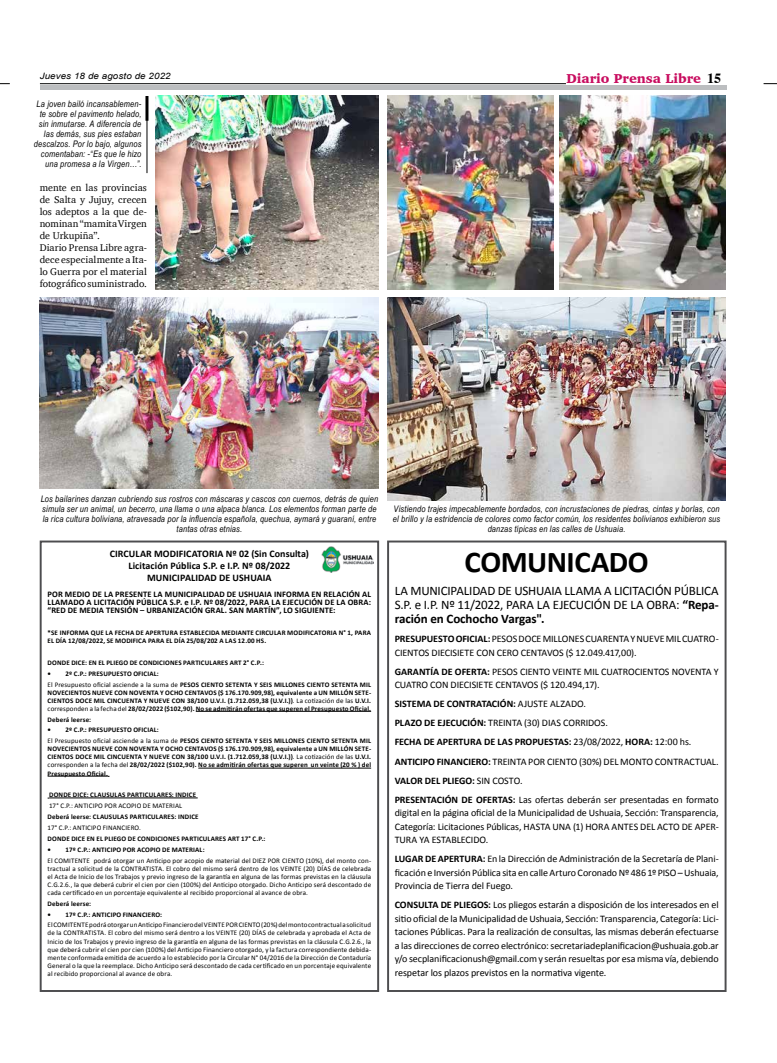
<style>
.page{position:relative;width:777px;height:1063px;background:#fff}
.page>*{position:absolute;margin:0;border:0;box-sizing:border-box;transform-origin:0 0}
.t1{font:700 30.3px "Calibri";letter-spacing:-.015em;color:#000}
.t2{font:900 13.2px "Charter";color:#c80c5f}
.t3{font:13px/14px "Calibri";letter-spacing:-.015em;color:#000;text-align:justify}
.t4{font:10px/13.5px "Calibri";letter-spacing:-.01em;color:#000}
.t5{font:10px/12px "Charter";letter-spacing:.005em;color:#000}
.t6{font:700 10px/12.1px "Calibri";letter-spacing:.005em;color:#000;text-align:center}
.t7{font:italic 9px/10px "Arial Narrow";letter-spacing:.02em;color:#000;text-align:center}
.t8{font:italic 8.8px "Arial";letter-spacing:.01em;color:#000;scale:1.11 1}
.t9{font:700 8.5px/8px "Calibri";letter-spacing:.015em;color:#000;text-align:justify}
.t10{font:700 7px/8px "Calibri";letter-spacing:.02em;color:#000}
.t11{font:7px/8px "Calibri";letter-spacing:.015em;color:#000;text-align:justify}
.s1{font-family:"Times";font-weight:700;font-size:14px;color:#000}
.s2{font-weight:400}
.s3{font-weight:700}
</style>
<div class="page">
<hr style="left:40px;top:83px;width:526px;height:1px;background:#000">
<hr style="left:40px;top:85px;width:686px;height:4px;background:#bcbec0">
<svg style="left:763px;top:83px;width:14px;height:1px"></svg>
<div style="left:387px;top:541px;width:339px;height:451px;border:2px solid #4d4d4f"></div>
<div style="left:40px;top:541px;width:339px;height:451px;border:2px solid #4d4d4f"></div>
<img style="left:321px;top:547px;width:52px;height:25px">
<hr style="left:196px;top:711px;width:175px;height:1px;background:#000">
<hr style="left:198px;top:768px;width:173px;height:1px;background:#000">
<hr style="left:48px;top:776px;width:60px;height:1px;background:#000">
<hr style="left:49px;top:798px;width:149px;height:1px;background:#000">
<img style="left:560px;top:96px;width:166px;height:193px">
<img style="left:40px;top:298px;width:338px;height:190px">
<img style="left:155px;top:96px;width:223px;height:193px">
<img style="left:387px;top:298px;width:339px;height:202px">
<img style="left:387px;top:96px;width:166px;height:193px">
<hr style="left:147px;top:97px;width:1px;height:76px;background:#000">
<hr style="left:145px;top:96px;width:3px;height:25px;background:#000">
<p class="t8" style="left:40px;top:70px;width:119px">Jueves 18 de agosto de 2022</p>
<p class="t7" style="left:34px;top:98px;width:109px;text-align:right">La joven bailó incansablemen&shy;te sobre el pavimento helado, sin inmutarse. A diferencia de las demás, sus pies estaban descalzos. Por lo bajo, algunos comentaban: -“Es que le hizo una promesa a la Virgen…”.</p>
<p class="t5" style="left:40px;top:181px;width:109px">mente en las provincias de Salta y Jujuy, crecen los adeptos a la que de&shy;nominan “mamita Virgen de Urkupiña”.<br>Diario Prensa Libre agra&shy;dece especialmente a Ita&shy;lo Guerra por el material fotográfico suministrado.</p>
<h2 class="t2" style="left:566px;top:71px;width:156px">Diario Prensa Libre <span class="s1">15</span></h2>
<p class="t7" style="left:41px;top:493px;width:339px">Los bailarines danzan cubriendo sus rostros con máscaras y cascos con cuernos, detrás de quien simula ser un animal, un becerro, una llama o una alpaca blanca. Los elementos forman parte de la rica cultura boliviana, atravesada por la influencia española, quechua, aymará y guaraní, entre tantas otras etnias.</p>
<p class="t6" style="left:110px;top:547px;width:201px">CIRCULAR MODIFICATORIA Nº 02 (Sin Consulta)<br>Licitación Pública S.P. e I.P. Nº 08/2022<br>MUNICIPALIDAD DE USHUAIA</p>
<p class="t9" style="left:48px;top:590px;width:325px">POR MEDIO DE LA PRESENTE LA MUNICIPALIDAD DE USHUAIA INFORMA EN RELACIÓN AL LLAMADO A LICITACIÓN PÚBLICA S.P. e I.P. Nº 08/2022, PARA LA EJECUCIÓN DE LA OBRA: “RED DE MEDIA TENSIÓN – URBANIZACIÓN GRAL. SAN MARTÍN”, LO SIGUIENTE:</p>
<p class="t10" style="left:48px;top:628px;width:325px">*SE INFORMA QUE LA FECHA DE APERTURA ESTABLECIDA MEDIANTE CIRCULAR MODIFICATORIA N° 1, PARA<br>EL DÍA 12/08/2022, SE MODIFICA PARA EL DÍA 25/08/202 A LAS 12.00 HS.</p>
<p class="t10" style="left:48px;top:658px;width:218px">DONDE DICE: EN EL PLIEGO DE CONDICIONES PARTICULARES ART 2° C.P.:</p>
<p class="t10" style="left:48px;top:668px;width:325px;line-height:10.9px">• 2º C.P.: PRESUPUESTO OFICIAL:<br><span class="s2">El Presupuesto oficial asciende a la suma de</span> PESOS CIENTO SETENTA Y SEIS MILLONES CIENTO SETENTA MIL</p>
<p class="t10" style="left:48px;top:688px;width:325px;text-align:justify">NOVECIENTOS NUEVE CON NOVENTA Y OCHO CENTAVOS ($ 176.170.909,98), equivalente a UN MILLÓN SETE-CIENTOS DOCE MIL CINCUENTA Y NUEVE CON 38/100 U.V.I. (1.712.059,38 (U.V.I.))<span class="s2">. La cotización de las</span> U.V.I. <span class="s2">corresponden a la fecha del</span> 28/02/2022 ($102,90). No se admitirán ofertas que superen el Presupuesto Oficial.</p>
<p class="t10" style="left:48px;top:715px;width:45px">Deberá leerse:</p>
<p class="t10" style="left:48px;top:724px;width:325px;line-height:10.9px">• 2º C.P.: PRESUPUESTO OFICIAL:<br><span class="s2">El Presupuesto oficial asciende a la suma de</span> PESOS CIENTO SETENTA Y SEIS MILLONES CIENTO SETENTA MIL</p>
<p class="t10" style="left:48px;top:745px;width:325px;text-align:justify">NOVECIENTOS NUEVE CON NOVENTA Y OCHO CENTAVOS ($ 176.170.909,98), equivalente a UN MILLÓN SETE-CIENTOS DOCE MIL CINCUENTA Y NUEVE CON 38/100 U.V.I. (1.712.059,38 (U.V.I.))<span class="s2">. La cotización de las</span> U.V.I. <span class="s2">corresponden a la fecha del</span> 28/02/2022 ($102,90). No se admitirán ofertas que superen un veinte (20 % ) del Presupuesto Oficial.</p>
<p class="t10" style="left:49px;top:791px;width:148px">DONDE DICE: CLAUSULAS PARTICULARES: INDICE</p>
<p class="t11" style="left:49px;top:802px;width:134px">17° C.P.: ANTICIPO POR ACOPIO DE MATERIAL</p>
<p class="t10" style="left:48px;top:812px;width:152px">Deberá leerse: CLAUSULAS PARTICULARES: INDICE</p>
<p class="t11" style="left:48px;top:823px;width:95px">17° C.P.: ANTICIPO FINANCIERO.</p>
<p class="t10" style="left:48px;top:834px;width:219px">DONDE DICE EN EL PLIEGO DE CONDICIONES PARTICULARES ART 17° C.P.:</p>
<p class="t10" style="left:48px;top:845px;width:158px">• 17º C.P.: ANTICIPO POR ACOPIO DE MATERIAL:</p>
<p class="t11" style="left:48px;top:856px;width:325px">El COMITENTE podrá otorgar un Anticipo por acopio de material del DIEZ POR CIENTO (10%), del monto con&shy;tractual a solicitud de la CONTRATISTA. El cobro del mismo será dentro de los VEINTE (20) DÍAS de celebrada el Acta de Inicio de los Trabajos y previo ingreso de la garantía en alguna de las formas previstas en la cláusula C.G.2.6., la que deberá cubrir el cien por cien (100%) del Anticipo otorgado. Dicho Anticipo será descontado de cada certificado en un porcentaje equivalente al recibido proporcional al avance de obra.</p>
<p class="t10" style="left:48px;top:899px;width:45px">Deberá leerse:</p>
<p class="t10" style="left:48px;top:910px;width:116px">• 17º C.P.: ANTICIPO FINANCIERO:</p>
<p class="t11" style="left:48px;top:921px;width:325px">El COMITENTE podrá otorgar un Anticipo Financiero del VEINTE POR CIENTO (20%) del monto contractual a solicitud de la CONTRATISTA. El cobro del mismo será dentro a los VEINTE (20) DÍAS de celebrada y aprobada el Acta de Inicio de los Trabajos y previo ingreso de la garantía en alguna de las formas previstas en la cláusula C.G.2.6., la que deberá cubrir el cien por cien (100%) del Anticipo Financiero otorgado, y la factura correspondiente debida&shy;mente conformada emitida de acuerdo a lo establecido por la Circular N° 04/2016 de la Dirección de Contaduría General o la que la reemplace. Dicho Anticipo será descontado de cada certificado en un porcentaje equivalente al recibido proporcional al avance de obra.</p>
<p class="t7" style="left:393px;top:503px;width:329px">Vistiendo trajes impecablemente bordados, con incrustaciones de piedras, cintas y borlas, con el brillo y la estridencia de colores como factor común, los residentes bolivianos exhibieron sus danzas típicas en las calles de Ushuaia.</p>
<h1 class="t1" style="left:464px;top:543px;width:186px">COMUNICADO</h1>
<h3 class="t3" style="left:395px;top:583px;width:325px">LA MUNICIPALIDAD DE USHUAIA LLAMA A LICITACIÓN PÚBLICA S.P. e I.P. Nº 11/2022, PARA LA EJECUCIÓN DE LA OBRA: <span class="s3">“Repa&shy;ración en Cochocho Vargas".</span></h3>
<p class="t4" style="left:395px;top:632px;width:325px"><span class="s3">PRESUPUESTO OFICIAL:</span> PESOS DOCE MILLONES CUARENTA Y NUEVE MIL CUATRO-<br>CIENTOS DIECISIETE CON CERO CENTAVOS ($ 12.049.417,00).</p>
<p class="t4" style="left:395px;top:664px;width:325px"><span class="s3">GARANTÍA DE OFERTA:</span> PESOS CIENTO VEINTE MIL CUATROCIENTOS NOVENTA Y<br>CUATRO CON DIECISIETE CENTAVOS ($ 120.494,17).</p>
<p class="t4" style="left:395px;top:694px;width:325px;line-height:19px"><span class="s3">SISTEMA DE CONTRATACIÓN:</span> AJUSTE ALZADO.<br><span class="s3">PLAZO DE EJECUCIÓN:</span> TREINTA (30) DIAS CORRIDOS.<br><span class="s3">FECHA DE APERTURA DE LAS PROPUESTAS:</span> 23/08/2022, <span class="s3">HORA:</span> 12:00 hs.<br><span class="s3">ANTICIPO FINANCIERO:</span> TREINTA POR CIENTO (30%) DEL MONTO CONTRACTUAL.<br><span class="s3">VALOR DEL PLIEGO:</span> SIN COSTO.<br><span class="s3">PRESENTACIÓN DE OFERTAS:</span> Las ofertas deberán ser presentadas en formato</p>
<p class="t4" style="left:395px;top:806px;width:325px;text-align:justify">digital en la página oficial de la Municipalidad de Ushuaia, Sección: Transparencia, Categoría: Licitaciones Públicas, HASTA UNA (1) HORA ANTES DEL ACTO DE APER-TURA YA ESTABLECIDO.</p>
<p class="t4" style="left:395px;top:852px;width:325px;text-align:justify"><span class="s3">LUGAR DE APERTURA:</span> En la Dirección de Administración de la Secretaría de Plani&shy;ficación e Inversión Pública sita en calle Arturo Coronado Nº 486 1º PISO – Ushuaia, Provincia de Tierra del Fuego.</p>
<p class="t4" style="left:395px;top:898px;width:325px;text-align:justify"><span class="s3">CONSULTA DE PLIEGOS:</span> Los pliegos estarán a disposición de los interesados en el sitio oficial de la Municipalidad de Ushuaia, Sección: Transparencia, Categoría: Lici&shy;taciones Públicas. Para la realización de consultas, las mismas deberán efectuarse a las direcciones de correo electrónico: secretariadeplanificacion@ushuaia.gob.ar y/o secplanificacionush@gmail.com y serán resueltas por esa misma vía, debiendo respetar los plazos previstos en la normativa vigente.</p>
</div>
